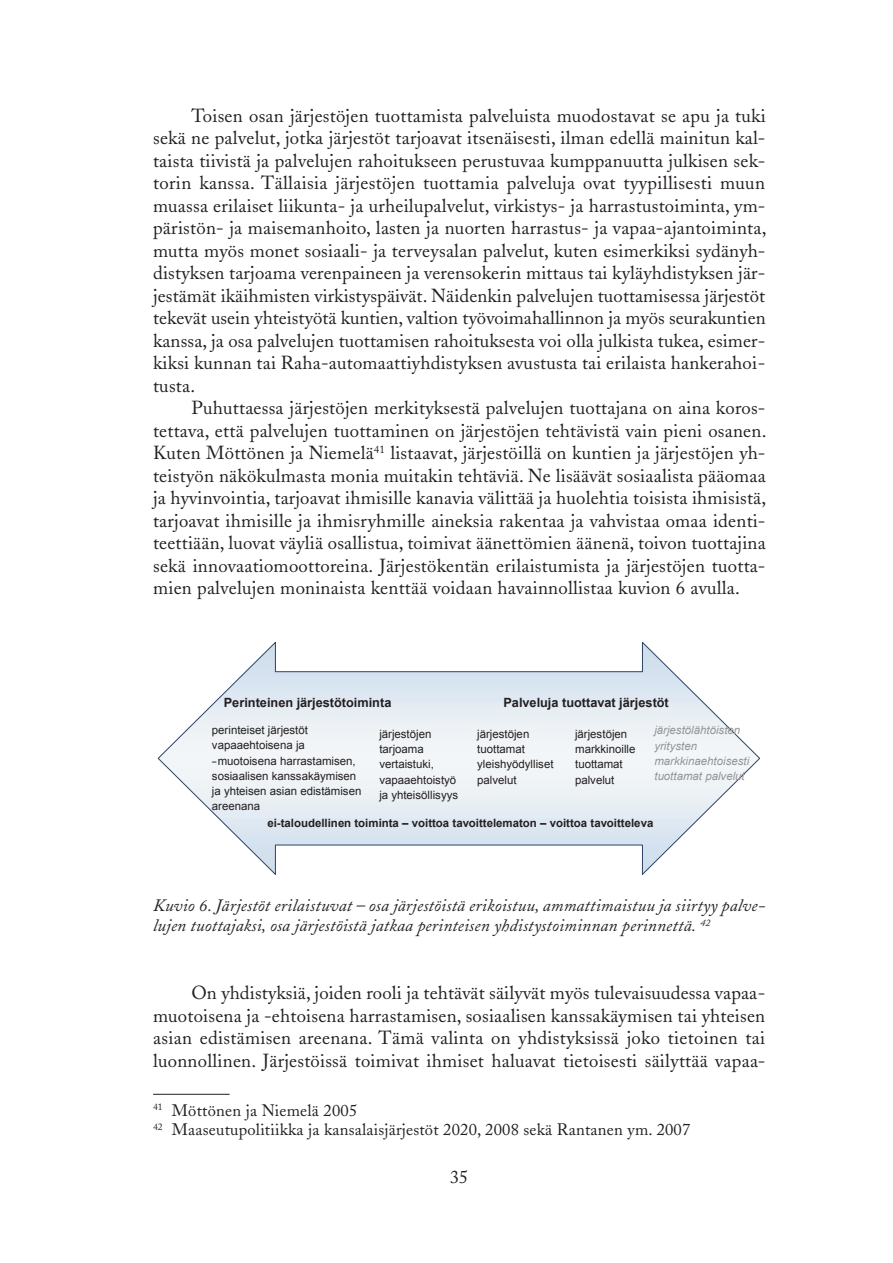
<style>
.page{position:relative;width:893px;height:1263px;background:#fff}
.page>*{position:absolute;margin:0;border:0;box-sizing:border-box;transform-origin:0 0}
.t1{font:18.75px/22.5px "Adobe Caslon";letter-spacing:.015em;color:#231f20;text-align:justify}
.t2{font:18px "Adobe Caslon";color:#231f20}
.t3{font:italic 17.25px/20.2px "Adobe Caslon";letter-spacing:.01em;color:#231f20}
.t4{font:16.5px/19.5px "Adobe Caslon";letter-spacing:.015em;color:#231f20}
.t5{font:13.95px "Arial MT OV SPERSB";color:#231f20}
.t6{font:12.75px "Arial Bold MT OV UPERSB";color:#231f20}
.t7{font:11.4px/15.1px "Arial MT OV SPERSB";color:#231f20}
.t8{font:11.4px "Arial Bold MT OV UPERSB";color:#231f20}
.t9{font:11.4px/15.1px "Arial Italic MT OV WPERSB";color:#939598}
</style>
<div class="page">
<hr style="left:153px;top:1094px;width:77px;height:1px;background:#231f20">
<svg style="left:157px;top:642px;width:603px;height:233px"></svg>
<p class="t1" style="left:153px;top:104px;width:615px;text-indent:38px">Toisen osan järjestöjen tuottamista palveluista muodostavat se apu ja tuki sekä ne palvelut, jotka järjestöt tarjoavat itsenäisesti, ilman edellä mainitun kal&shy;taista tiivistä ja palvelujen rahoitukseen perustuvaa kumppanuutta julkisen sek&shy;torin kanssa. Tällaisia järjestöjen tuottamia palveluja ovat tyypillisesti muun muassa erilaiset liikunta- ja urheilupalvelut, virkistys- ja harrastustoiminta, ym&shy;päristön- ja maisemanhoito, lasten ja nuorten harrastus- ja vapaa-ajantoiminta, mutta myös monet sosiaali- ja terveysalan palvelut, kuten esimerkiksi sydänyh&shy;distyksen tarjoama verenpaineen ja verensokerin mittaus tai kyläyhdistyksen jär&shy;jestämät ikäihmisten virkistyspäivät. Näidenkin palvelujen tuottamisessa järjestöt tekevät usein yhteistyötä kuntien, valtion työvoimahallinnon ja myös seurakuntien kanssa, ja osa palvelujen tuottamisen rahoituksesta voi olla julkista tukea, esimer&shy;kiksi kunnan tai Raha-automaattiyhdistyksen avustusta tai erilaista hankerahoi&shy;tusta.</p>
<p class="t1" style="left:153px;top:397px;width:615px;text-indent:38px">Puhuttaessa järjestöjen merkityksestä palvelujen tuottajana on aina koros&shy;tettava, että palvelujen tuottaminen on järjestöjen tehtävistä vain pieni osanen.<br>Kuten Möttönen ja Niemelä<sup>41</sup> listaavat, järjestöillä on kuntien ja järjestöjen yh&shy;teistyön näkökulmasta monia muitakin tehtäviä. Ne lisäävät sosiaalista pääomaa ja hyvinvointia, tarjoavat ihmisille kanavia välittää ja huolehtia toisista ihmisistä, tarjoavat ihmisille ja ihmisryhmille aineksia rakentaa ja vahvistaa omaa identi&shy;teettiään, luovat väyliä osallistua, toimivat äänettömien äänenä, toivon tuottajina sekä innovaatiomoottoreina. Järjestökentän erilaistumista ja järjestöjen tuotta&shy;mien palvelujen moninaista kenttää voidaan havainnollistaa kuvion 6 avulla.</p>
<p class="t5" style="left:147px;top:577px;width:48px">Kuvio 6</p>
<p class="t6" style="left:224px;top:694px;width:169px">Perinteinen järjestötoiminta</p>
<p class="t6" style="left:503px;top:694px;width:167px">Palveluja tuottavat järjestöt</p>
<p class="t9" style="left:654px;top:723px;width:96px">järjestölähtöisten yritysten markkinaehtoisesti tuottamat palvelut</p>
<p class="t7" style="left:212px;top:723px;width:98px">perinteiset järjestöt</p>
<p class="t7" style="left:212px;top:753px;width:151px;text-indent:6px">muotoisena harrastamisen, sosiaalisen kanssakäymisen ja yhteisen asian edistämisen areenana</p>
<p class="t7" style="left:379px;top:727px;width:80px">järjestöjen tarjoama vertaistuki, vapaaehtoistyö ja yhteisöllisyys</p>
<p class="t8" style="left:267px;top:815px;width:388px">ei-taloudellinen toiminta – voittoa tavoittelematon – voittoa tavoitteleva</p>
<p class="t7" style="left:477px;top:727px;width:78px">järjestöjen tuottamat yleishyödylliset palvelut</p>
<p class="t7" style="left:575px;top:727px;width:62px">järjestöjen markkinoille tuottamat palvelut</p>
<p class="t7" style="left:212px;top:738px;width:94px">vapaaehtoisena ja</p>
<p class="t3" style="left:153px;top:896px;width:614px">Kuvio 6. Järjestöt erilaistuvat – osa järjestöistä erikoistuu, ammattimaistuu ja siirtyy palve&shy;lujen tuottajaksi, osa järjestöistä jatkaa perinteisen yhdistystoiminnan perinnettä. <sup>42</sup></p>
<p class="t1" style="left:153px;top:982px;width:614px;text-indent:38px">On yhdistyksiä, joiden rooli ja tehtävät säilyvät myös tulevaisuudessa vapaa&shy;muotoisena ja -ehtoisena harrastamisen, sosiaalisen kanssakäymisen tai yhteisen asian edistämisen areenana. Tämä valinta on yhdistyksissä joko tietoinen tai luonnollinen. Järjestöissä toimivat ihmiset haluavat tietoisesti säilyttää vapaa-</p>
<p class="t4" style="left:153px;top:1101px;width:539px"><sup>41</sup> Möttönen ja Niemelä 2005<br><sup>42</sup> Maaseutupolitiikka ja kansalaisjärjestöt 2020, 2008 sekä Rantanen ym. 2007</p>
<p class="t2" style="left:450px;top:1166px;width:19px">35</p>
</div>
